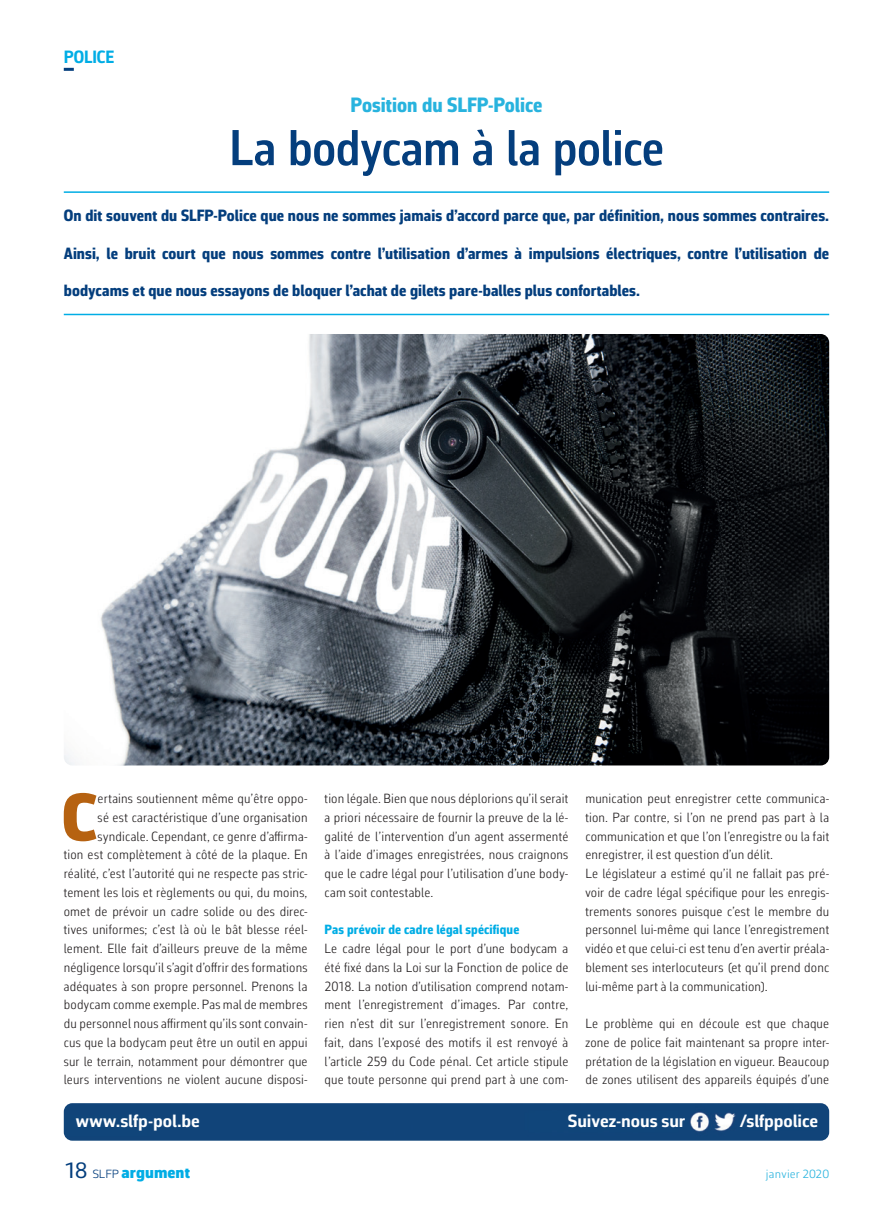
<style>
.page{position:relative;width:893px;height:1221px;background:#fff}
.page>*{position:absolute;margin:0;border:0;box-sizing:border-box;transform-origin:0 0}
.t1{font:900 67.95px "Corbeau Pro";color:#b66211}
.t2{font:600 51px "Corbeau Con Pro";letter-spacing:-.005em;color:#043e7d}
.t3{font:800 21px "Corbeau Con Pro";color:#28b3de}
.t4{font:700 18px "Corbeau Pro";color:#fff}
.t5{font:700 18px "Corbeau Con Pro";letter-spacing:-.005em;color:#00ade5}
.t6{font:800 16.5px "Corbeau Con Pro";letter-spacing:.005em;color:#043e7d}
.t7{font:900 16.5px "Corbeau Pro";letter-spacing:.005em;color:#00ade5}
.t8{font:300 13.5px/18.8px "Corbeau Con Pro";letter-spacing:.01em;color:#231f20;text-align:justify}
.t9{font:800 13.5px "Corbeau Con Pro";letter-spacing:.01em;color:#00ade5}
.t10{font:300 12px "Corbeau Pro";letter-spacing:.015em;color:#28b3de}
.s1{font-weight:400;font-size:22.5px;color:#043e7d}
.s2{font-weight:300;font-size:12px;color:#043e7d}
</style>
<div class="page">
<svg style="left:64px;top:68px;width:10px;height:3px"></svg>
<hr style="left:64px;top:191px;width:765px;height:2px;background:#00ade5">
<hr style="left:64px;top:314px;width:765px;height:1px;background:#00ade5">
<div style="left:64px;top:1103px;width:765px;height:37px;background:#114479"></div>
<img style="left:64px;top:334px;width:765px;height:431px">
<h3 class="t5" style="left:64px;top:45px;width:52px">POLICE</h3>
<h3 class="t3" style="left:351px;top:91px;width:193px">Position du SLFP-Police</h3>
<h2 class="t2" style="left:229px;top:113px;width:436px">La bodycam à la police</h2>
<p class="t6" style="left:64px;top:205px;width:767px">On dit souvent du SLFP-Police que nous ne sommes jamais d’accord parce que, par définition, nous sommes contraires.</p>
<p class="t6" style="left:64px;top:242px;width:767px">Ainsi, le bruit court que nous sommes contre l’utilisation d’armes à impulsions électriques, contre l’utilisation de</p>
<p class="t6" style="left:64px;top:280px;width:578px">bodycams et que nous essayons de bloquer l’achat de gilets pare-balles plus confortables.</p>
<h1 class="t1" style="left:62px;top:771px;width:37px">C</h1>
<p class="t8" style="left:64px;top:788px;width:245px;text-align:right">ertains soutiennent même qu’être oppo-<br>sé est caractéristique d’une organisation syndicale. Cependant, ce genre d’affirma-<br>tion est complètement à côté de la plaque. En réalité, c’est l’autorité qui ne respecte pas stric&shy;tement les lois et règlements ou qui, du moins, omet de prévoir un cadre solide ou des direc&shy;tives uniformes; c’est là où le bât blesse réel&shy;lement. Elle fait d’ailleurs preuve de la même négligence lorsqu’il s’agit d’offrir des formations adéquates à son propre personnel. Prenons la bodycam comme exemple. Pas mal de membres du personnel nous affirment qu’ils sont convain&shy;cus que la bodycam peut être un outil en appui sur le terrain, notamment pour démontrer que leurs interventions ne violent aucune disposi-</p>
<p class="t8" style="left:325px;top:788px;width:245px">tion légale. Bien que nous déplorions qu’il serait a priori nécessaire de fournir la preuve de la lé&shy;galité de l’intervention d’un agent assermenté à l’aide d’images enregistrées, nous craignons que le cadre légal pour l’utilisation d’une body&shy;cam soit contestable.</p>
<p class="t9" style="left:325px;top:920px;width:196px">Pas prévoir de cadre légal spécifique</p>
<p class="t8" style="left:325px;top:938px;width:245px">Le cadre légal pour le port d’une bodycam a été fixé dans la Loi sur la Fonction de police de 2018. La notion d’utilisation comprend notam&shy;ment l’enregistrement d’images. Par contre, rien n’est dit sur l’enregistrement sonore. En fait, dans l’exposé des motifs il est renvoyé à l’article 259 du Code pénal. Cet article stipule que toute personne qui prend part à une com-</p>
<p class="t8" style="left:585px;top:788px;width:245px;text-align:left">munication peut enregistrer cette communica&shy;tion. Par contre, si l’on ne prend pas part à la communication et que l’on l’enregistre ou la fait enregistrer, il est question d’un délit.<br>Le législateur a estimé qu’il ne fallait pas pré&shy;voir de cadre légal spécifique pour les enregis&shy;trements sonores puisque c’est le membre du personnel lui-même qui lance l’enregistrement vidéo et que celui-ci est tenu d’en avertir préala&shy;blement ses interlocuteurs (et qu’il prend donc lui-même part à la communication).</p>
<p class="t8" style="left:585px;top:1014px;width:245px">Le problème qui en découle est que chaque zone de police fait maintenant sa propre inter&shy;prétation de la législation en vigueur. Beaucoup de zones utilisent des appareils équipés d’une</p>
<h3 class="t4" style="left:76px;top:1108px;width:125px">www.slfp-pol.be</h3>
<h3 class="t4" style="left:568px;top:1108px;width:119px">Suivez-nous sur</h3>
<h3 class="t4" style="left:740px;top:1108px;width:80px">/slfppolice</h3>
<p class="t7" style="left:64px;top:1161px;width:128px"><span class="s1">18</span> <span class="s2">SLFP</span> argument</p>
<p class="t10" style="left:766px;top:1165px;width:65px">janvier 2020</p>
</div>
